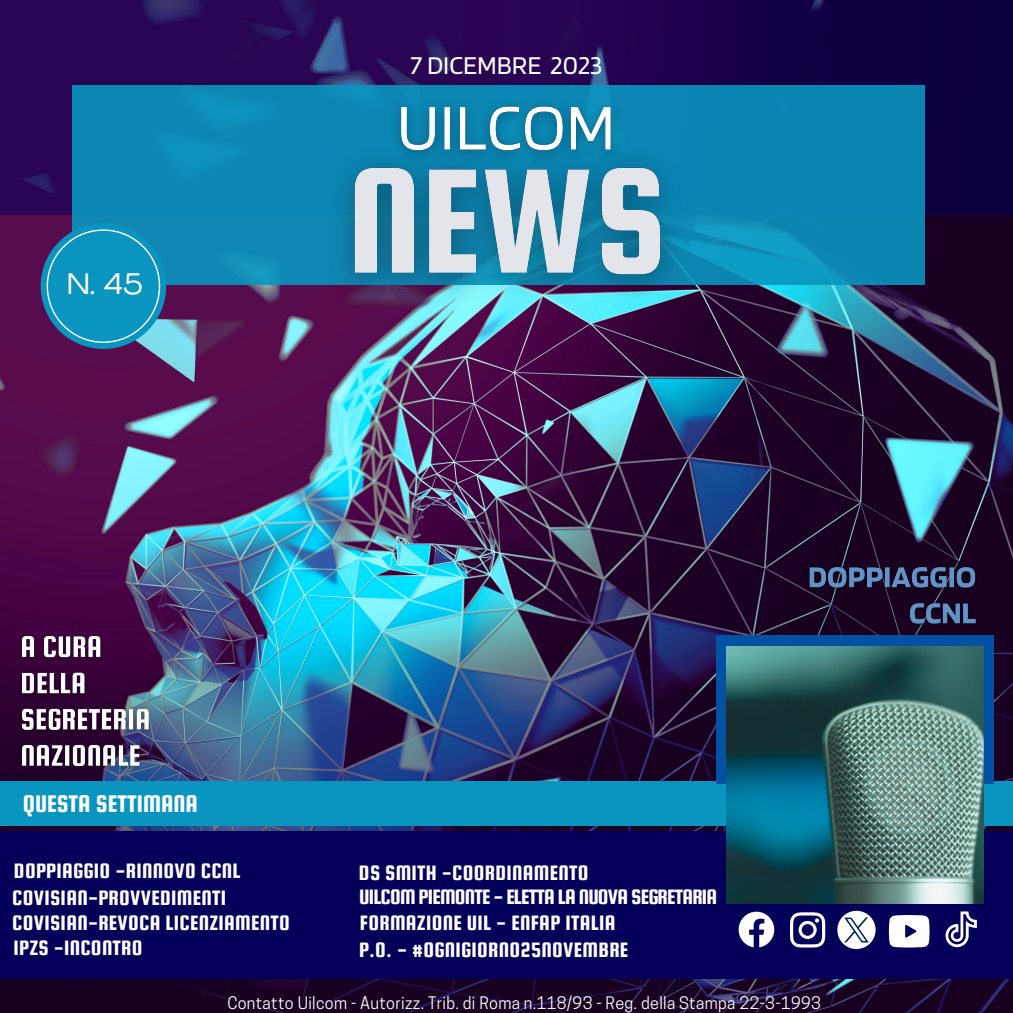
<style>
.page{position:relative;width:1013px;height:1013px;background:#fff}
.page>*{position:absolute;margin:0;border:0;box-sizing:border-box;transform-origin:0 0}
.t1{font:expanded 29.38px "Agrandir";color:#fff}
.t2{font:26.75px "Blinker";color:#fff}
.t3{font:25.75px "Squada One";color:#fff}
.t4{font:22.25px "Squada One";letter-spacing:.01em;color:#fff}
.t5{font:22.25px "Squada One";letter-spacing:-.035em;color:#fff}
.t6{font:16.25px "Cooper Hewitt";letter-spacing:.02em;color:#fff}
</style>
<div class="page">
<img style="left:0;top:215px;width:1012px;height:797px">
<svg style="left:0;top:0;width:1012px;height:215px;background:#1f054e"></svg>
<div style="left:0;top:781px;width:1012px;height:44px;background:#0995bf"></div>
<div style="left:0;top:831px;width:1012px;height:148px;background:#040059"></div>
<div style="left:715px;top:635px;width:278px;height:148px;background:#0251a2"></div>
<img style="left:726px;top:646px;width:257px;height:257px">
<svg style="left:73px;top:85px;width:851px;height:200px;background:#0b87b3"></svg>
<svg style="left:41px;top:223px;width:125px;height:126px;background:#1e8ab4"></svg>
<svg style="left:738px;top:911px;width:36px;height:36px"></svg>
<svg style="left:790px;top:912px;width:35px;height:35px"></svg>
<svg style="left:888px;top:915px;width:41px;height:32px"></svg>
<svg style="left:945px;top:911px;width:31px;height:36px"></svg>
<svg style="left:837px;top:910px;width:38px;height:39px"></svg>
<img style="left:384px;top:85px;width:244px;height:50px">
<img style="left:315px;top:135px;width:384px;height:185px">
<img style="left:800px;top:558px;width:185px;height:76px">
<img style="left:14px;top:628px;width:144px;height:148px">
<p class="t1" style="left:67px;top:272px;width:77px">N. 45</p>
<p class="t3" style="left:23px;top:789px;width:176px">QUESTA SETTIMANA</p>
<p class="t2" style="left:410px;top:48px;width:193px">7 DICEMBRE 2023</p>
<p class="t4" style="left:14px;top:858px;width:228px">DOPPIAGGIO -RINNOVO CCNL</p>
<p class="t4" style="left:359px;top:860px;width:231px">DS SMITH -COORDINAMENTO</p>
<p class="t4" style="left:12px;top:885px;width:215px">COVISIAN-PROVVEDIMENTI</p>
<p class="t4" style="left:14px;top:935px;width:131px">IPZS -INCONTRO</p>
<p class="t4" style="left:12px;top:911px;width:279px">COVISIAN-REVOCA LICENZIAMENTO</p>
<p class="t5" style="left:359px;top:884px;width:360px">UILCOM PIEMONTE - ELETTA LA NUOVA SEGRETARIA</p>
<p class="t4" style="left:360px;top:911px;width:257px">FORMAZIONE UIL - ENFAP ITALIA</p>
<p class="t4" style="left:359px;top:937px;width:271px">P.O. - #OGNIGIORNO25NOVEMBRE</p>
<p class="t6" style="left:227px;top:996px;width:595px">Contatto Uilcom - Autorizz. Trib. di Roma n.118/93 - Reg. della Stampa 22-3-1993</p>
</div>
